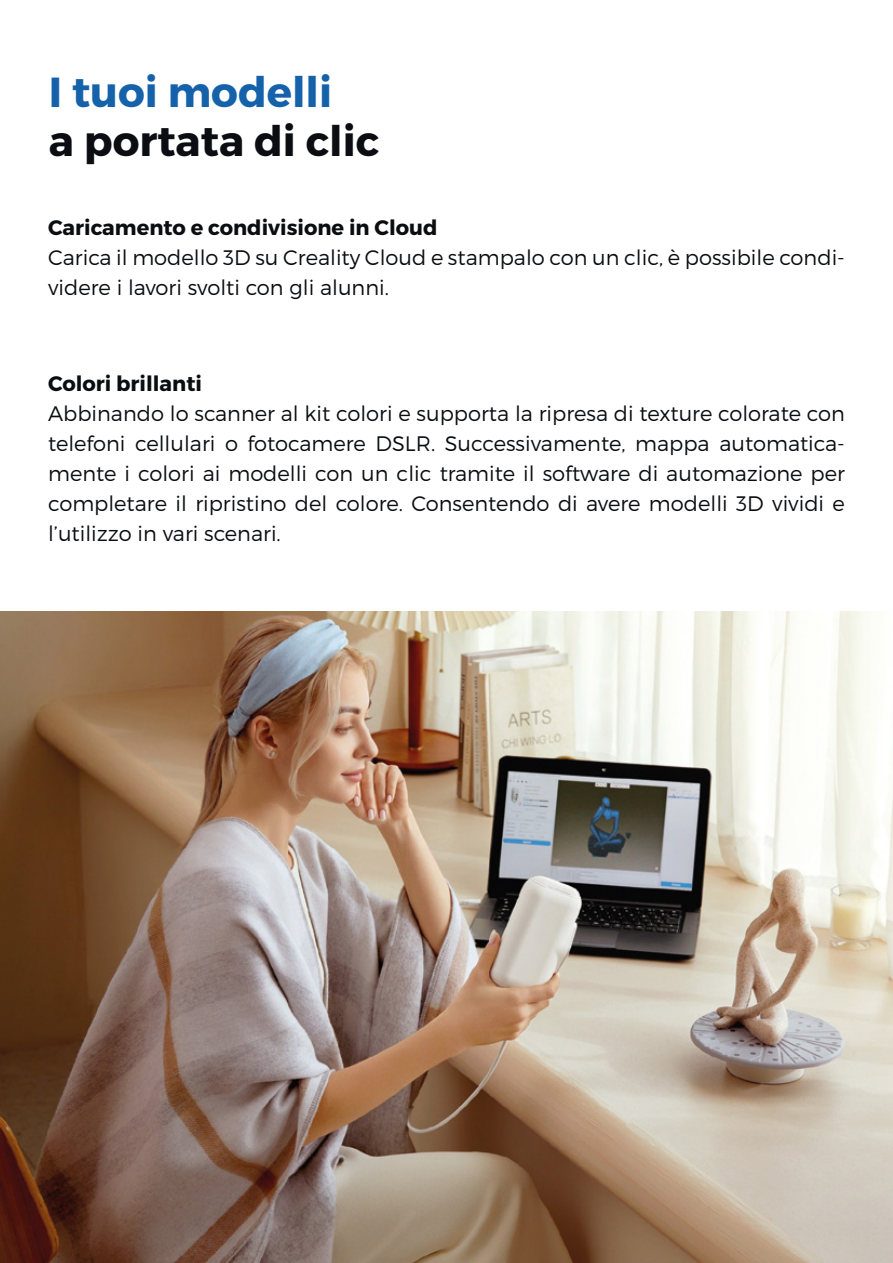
<style>
.page{position:relative;width:893px;height:1263px;background:#fff}
.page>*{position:absolute;margin:0;border:0;box-sizing:border-box;transform-origin:0 0}
.t1{font:700 42px "Montserrat";color:#0b0d12}
.t2{font:700 42px "Montserrat";color:#1562ab}
.t3{font:300 21px/30px "Montserrat";color:#0b0d10}
.t4{font:700 21px "Montserrat";color:#0b0d10}
</style>
<div class="page">
<img style="left:0;top:612px;width:893px;height:651px">
<h1 class="t2" style="left:49px;top:66px;width:285px">I tuoi modelli</h1>
<h1 class="t1" style="left:49px;top:115px;width:332px">a portata di clic</h1>
<p class="t4" style="left:48px;top:214px;width:391px">Caricamento e condivisione in Cloud</p>
<p class="t3" style="left:48px;top:242px;width:798px">Carica il modello 3D su Creality Cloud e stampalo con un clic, è possibile condi&shy;videre i lavori svolti con gli alunni.</p>
<p class="t4" style="left:48px;top:370px;width:155px">Colori brillanti</p>
<p class="t3" style="left:48px;top:398px;width:798px;text-align:justify">Abbinando lo scanner al kit colori e supporta la ripresa di texture colorate con telefoni cellulari o fotocamere DSLR. Successivamente, mappa automatica&shy;mente i colori ai modelli con un clic tramite il software di automazione per completare il ripristino del colore. Consentendo di avere modelli 3D vividi e l’utilizzo in vari scenari.</p>
</div>
